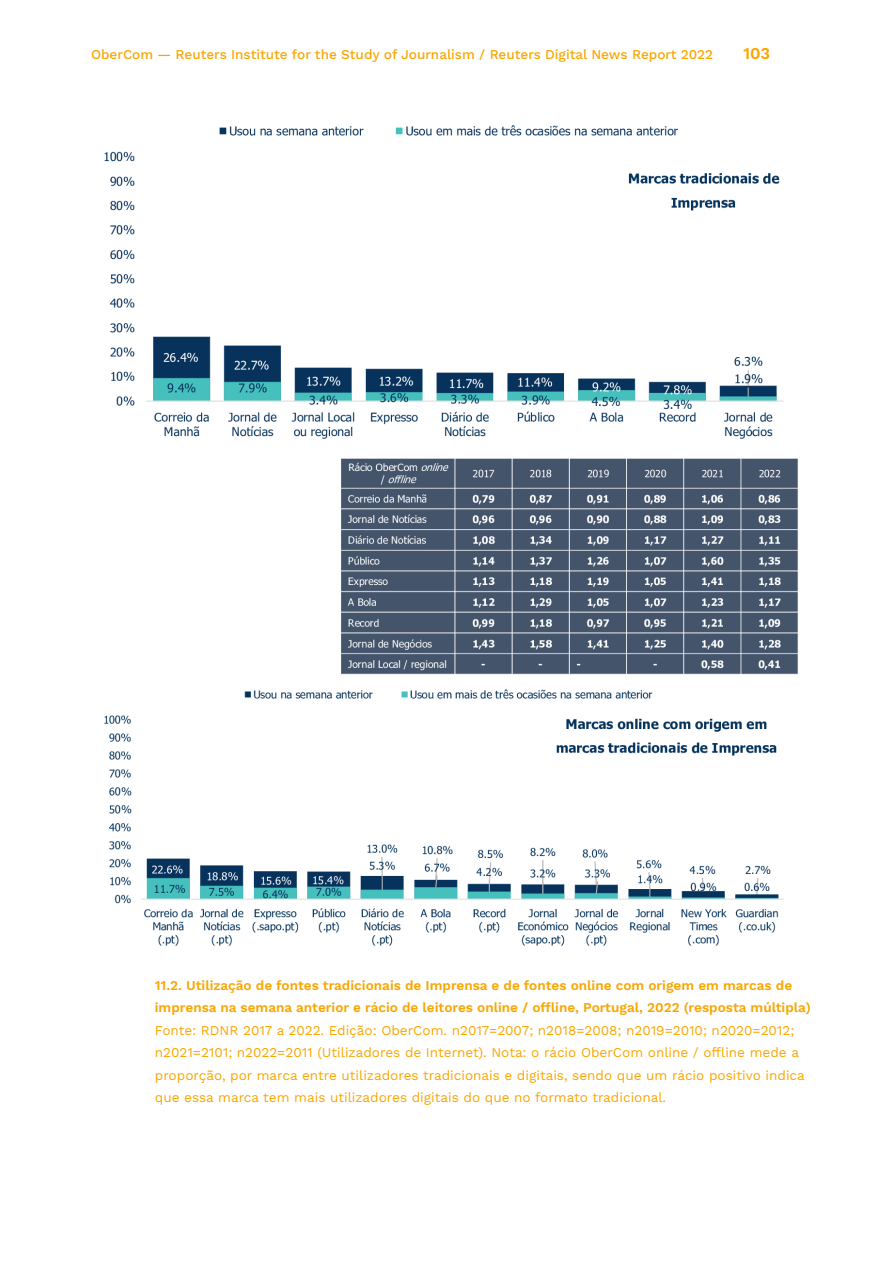
<style>
.page{position:relative;width:893px;height:1263px;background:#fff}
.page>*{position:absolute;margin:0;border:0;box-sizing:border-box;transform-origin:0 0}
.t1{font:600 16.5px "Work Sans";color:#f9a600}
.t2{font:13.5px/22.5px "Work Sans";color:#f9a600}
.t3{font:600 13.5px/22.5px "Work Sans";color:#f9a600}
.t4{font:500 13.5px "Work Sans";color:#f9a600}
</style>
<div class="page">
<img style="left:104px;top:125px;width:694px;height:821px">
<p class="t4" style="left:91px;top:47px;width:624px">OberCom — Reuters Institute for the Study of Journalism / Reuters Digital News Report 2022</p>
<p class="t1" style="left:743px;top:44px;width:29px">103</p>
<p class="t3" style="left:155px;top:975px;width:657px">11.2. Utilização de fontes tradicionais de Imprensa e de fontes online com origem em marcas de imprensa na semana anterior e rácio de leitores online / offline, Portugal, 2022 (resposta múltipla)</p>
<p class="t2" style="left:155px;top:1020px;width:651px">Fonte: RDNR 2017 a 2022. Edição: OberCom. n2017=2007; n2018=2008; n2019=2010; n2020=2012; n2021=2101; n2022=2011 (Utilizadores de Internet). Nota: o rácio OberCom online / offline mede a proporção, por marca entre utilizadores tradicionais e digitais, sendo que um rácio positivo indica que essa marca tem mais utilizadores digitais do que no formato tradicional.</p>
</div>
